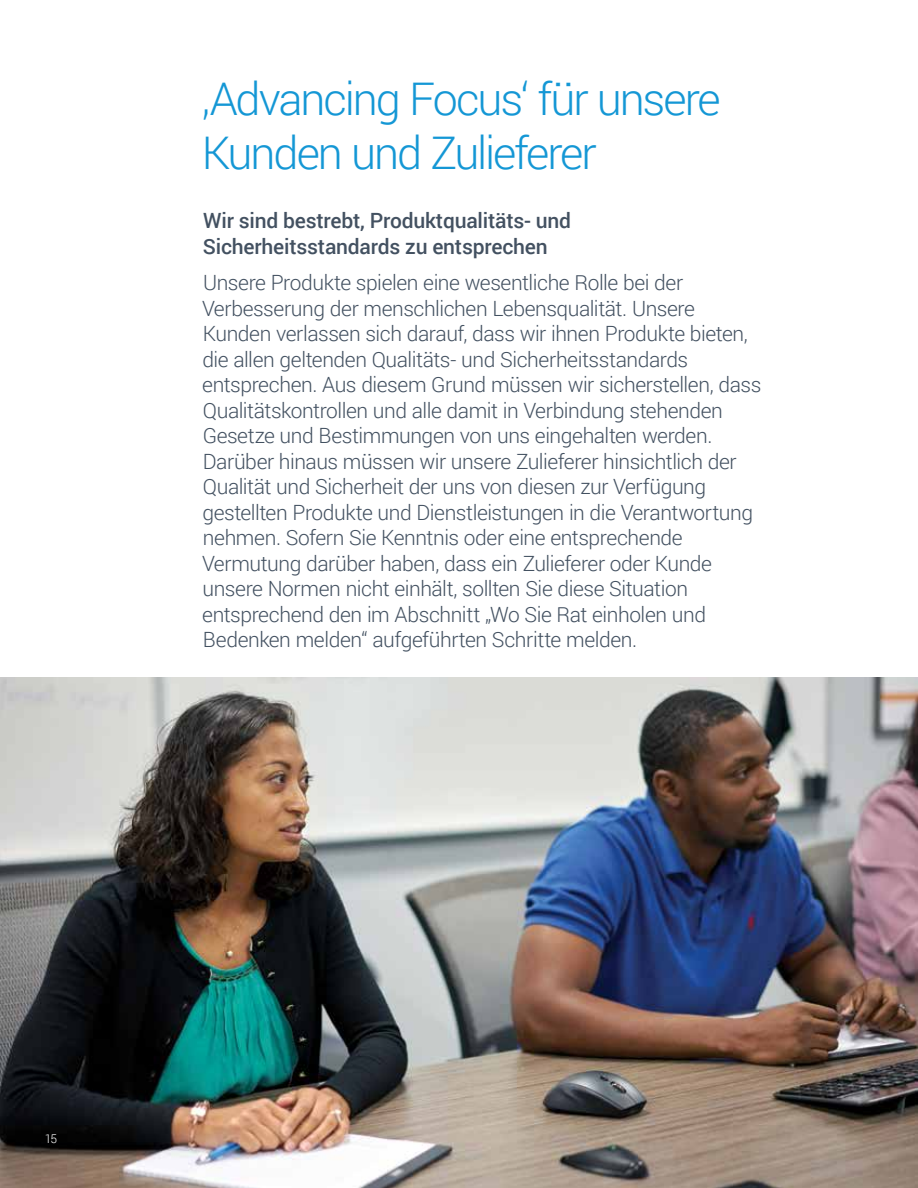
<style>
.page{position:relative;width:918px;height:1188px;background:#fff}
.page>*{position:absolute;margin:0;border:0;box-sizing:border-box;transform-origin:0 0}
.t1{font:300 45px/54px "Roboto";letter-spacing:-.045em;color:#1497d5}
.t2{font:300 21px/25.5px "Roboto";letter-spacing:-.02em;color:#435161}
.t3{font:500 21px/25.5px "Roboto";letter-spacing:-.01em;color:#435161}
.t4{font:300 12px "Roboto";color:#fff}
</style>
<div class="page">
<img style="left:0;top:677px;width:918px;height:511px">
<h1 class="t1" style="left:202px;top:70px;width:520px">‚Advancing Focus‘ für unsere<br>Kunden und Zulieferer</h1>
<p class="t3" style="left:203px;top:207px;width:370px">Wir sind bestrebt, Produktqualitäts- und<br>Sicherheitsstandards zu entsprechen</p>
<p class="t2" style="left:202px;top:269px;width:561px">Unsere Produkte spielen eine wesentliche Rolle bei der Verbesserung der menschlichen Lebensqualität. Unsere Kunden verlassen sich darauf, dass wir ihnen Produkte bieten, die allen geltenden Qualitäts- und Sicherheitsstandards entsprechen. Aus diesem Grund müssen wir sicherstellen, dass Qualitätskontrollen und alle damit in Verbindung stehenden Gesetze und Bestimmungen von uns eingehalten werden.<br>Darüber hinaus müssen wir unsere Zulieferer hinsichtlich der Qualität und Sicherheit der uns von diesen zur Verfügung gestellten Produkte und Dienstleistungen in die Verantwortung nehmen. Sofern Sie Kenntnis oder eine entsprechende Vermutung darüber haben, dass ein Zulieferer oder Kunde unsere Normen nicht einhält, sollten Sie diese Situation entsprechend den im Abschnitt „Wo Sie Rat einholen und Bedenken melden“ aufgeführten Schritte melden.</p>
<p class="t4" style="left:45px;top:1131px;width:14px">15</p>
</div>
